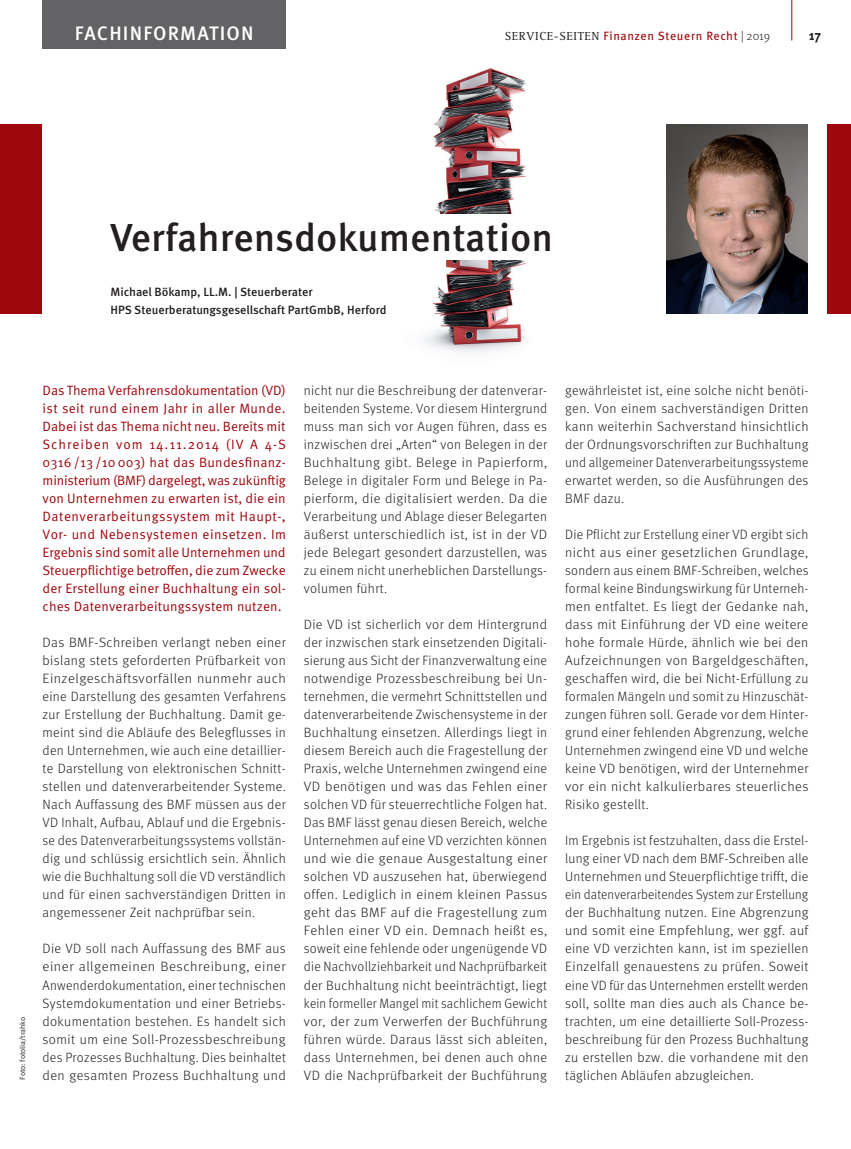
<style>
.page{position:relative;width:851px;height:1149px;background:#fff}
.page>*{position:absolute;margin:0;border:0;box-sizing:border-box;transform-origin:0 0}
.t1{font:500 39px "Meta Pro";color:#231f20}
.t2{font:500 19.5px "Meta Pro";letter-spacing:.06em;color:#fff}
.t3{font:300 13.5px/18px "Meta Pro";letter-spacing:.025em;color:#231f20;text-align:justify}
.t4{font:13.5px/18px "Meta Pro";letter-spacing:.01em;color:#9d070d;text-align:justify}
.t5{font:700 13.5px "Meta Pro";color:#231f20}
.t6{font:500 12px/18px "Meta Pro";color:#231f20}
.t7{font:12px "Meta Pro";letter-spacing:.05em;color:#9d070d}
.t8{font:7.5px "Meta Pro";color:#231f20}
.s1{font-family:"Rotis Serif";color:#231f20}
.s2{font-weight:300;color:#231f20}
</style>
<div class="page">
<div style="left:0;top:125px;width:850px;height:189px;background:#9d070d"></div>
<img style="left:666px;top:125px;width:142px;height:189px">
<div style="left:808px;top:116px;width:18px;height:207px;background:#fff"></div>
<div style="left:43px;top:116px;width:623px;height:207px;background:#fff"></div>
<img style="left:424px;top:68px;width:102px;height:285px">
<hr style="left:791px;top:0;width:1px;height:40px;background:#9d070d">
<div style="left:43px;top:215px;width:522px;height:45px;background:#fff"></div>
<div style="left:43px;top:0;width:243px;height:49px;background:#636366"></div>
<h2 class="t2" style="left:75px;top:21px;width:180px">Fach information</h2>
<p class="t7" style="left:504px;top:29px;width:267px"><span class="s1">SERVICE-SEITEN</span> Finanzen Steuern Recht <span class="s2">| 2019</span></p>
<p class="t5" style="left:808px;top:27px;width:14px">17</p>
<h1 class="t1" style="left:111px;top:212px;width:444px">Verfahrensdokumentation</h1>
<p class="t6" style="left:111px;top:283px;width:277px">Michael Bökamp, LL.M. | Steuerberater<br>HPS Steuerberatungsgesellschaft PartGmbB, Herford</p>
<p class="t8" style="left:18px;top:1079px;width:64px;rotate:-90deg">Foto: fotolia/trahko</p>
<p class="t4" style="left:43px;top:381px;width:245px">Das Thema Verfahrensdokumentation (VD) ist seit rund einem Jahr in aller Munde.<br>Dabei ist das Thema nicht neu. Bereits mit Schreiben vom 14.11.2014 (IV A 4-S 0316 /13 /10 003) hat das Bundesfinanz&shy;ministerium (BMF) dargelegt, was zukünftig von Unternehmen zu erwarten ist, die ein Datenverarbeitungssystem mit Haupt-, Vor- und Nebensystemen einsetzen. Im Ergebnis sind somit alle Unternehmen und Steuerpflichtige betroffen, die zum Zwecke der Erstellung einer Buchhaltung ein sol&shy;ches Datenverarbeitungssystem nutzen.</p>
<p class="t3" style="left:43px;top:632px;width:245px">Das BMF-Schreiben verlangt neben einer bislang stets geforderten Prüfbarkeit von Einzelgeschäftsvorfällen nunmehr auch eine Darstellung des gesamten Verfahrens zur Erstellung der Buchhaltung. Damit ge&shy;meint sind die Abläufe des Belegflusses in den Unternehmen, wie auch eine detaillier&shy;te Darstellung von elektronischen Schnitt&shy;stellen und datenverarbeitender Systeme.<br>Nach Auffassung des BMF müssen aus der VD Inhalt, Aufbau, Ablauf und die Ergebnis&shy;se des Datenverarbeitungssystems vollstän&shy;dig und schlüssig ersichtlich sein. Ähnlich wie die Buchhaltung soll die VD verständlich und für einen sachverständigen Dritten in angemessener Zeit nachprüfbar sein.</p>
<p class="t3" style="left:43px;top:938px;width:245px">Die VD soll nach Auffassung des BMF aus einer allgemeinen Beschreibung, einer Anwenderdokumentation, einer technischen Systemdokumentation und einer Betriebs&shy;dokumentation bestehen. Es handelt sich somit um eine Soll-Prozessbeschreibung des Prozesses Buchhaltung. Dies beinhaltet den gesamten Prozess Buchhaltung und</p>
<p class="t3" style="left:304px;top:380px;width:245px">nicht nur die Beschreibung der datenverar&shy;beitenden Systeme. Vor diesem Hintergrund muss man sich vor Augen führen, dass es inzwischen drei „Arten“ von Belegen in der Buchhaltung gibt. Belege in Papierform, Belege in digitaler Form und Belege in Pa&shy;pierform, die digitalisiert werden. Da die Verarbeitung und Ablage dieser Belegarten äußerst unterschiedlich ist, ist in der VD jede Belegart gesondert darzustellen, was zu einem nicht unerheblichen Darstellungs&shy;volumen führt.</p>
<p class="t3" style="left:304px;top:614px;width:245px">Die VD ist sicherlich vor dem Hintergrund der inzwischen stark einsetzenden Digitali&shy;sierung aus Sicht der Finanzverwaltung eine notwendige Prozessbeschreibung bei Un&shy;ternehmen, die vermehrt Schnittstellen und datenverarbeitende Zwischensysteme in der Buchhaltung einsetzen. Allerdings liegt in diesem Bereich auch die Fragestellung der Praxis, welche Unternehmen zwingend eine VD benötigen und was das Fehlen einer solchen VD für steuerrechtliche Folgen hat.<br>Das BMF lässt genau diesen Bereich, welche Unternehmen auf eine VD verzichten können und wie die genaue Ausgestaltung einer solchen VD auszusehen hat, überwiegend offen. Lediglich in einem kleinen Passus geht das BMF auf die Fragestellung zum Fehlen einer VD ein. Demnach heißt es, soweit eine fehlende oder ungenügende VD die Nachvollziehbarkeit und Nachprüfbarkeit der Buchhaltung nicht beeinträchtigt, liegt kein formeller Mangel mit sachlichem Gewicht vor, der zum Verwerfen der Buchführung führen würde. Daraus lässt sich ableiten, dass Unternehmen, bei denen auch ohne</p>
<p class="t3" style="left:304px;top:1064px;width:245px">VD die Nachprüfbarkeit der Buchführung</p>
<p class="t3" style="left:565px;top:380px;width:245px">gewährleistet ist, eine solche nicht benöti&shy;gen. Von einem sachverständigen Dritten kann weiterhin Sachverstand hinsichtlich der Ordnungsvorschriften zur Buchhaltung und allgemeiner Datenverarbeitungssysteme erwartet werden, so die Ausführungen des BMF dazu.</p>
<p class="t3" style="left:565px;top:524px;width:245px">Die Pflicht zur Erstellung einer VD ergibt sich nicht aus einer gesetzlichen Grundlage, sondern aus einem BMF-Schreiben, welches formal keine Bindungswirkung für Unterneh&shy;men entfaltet. Es liegt der Gedanke nah, dass mit Einführung der VD eine weitere hohe formale Hürde, ähnlich wie bei den Aufzeichnungen von Bargeldgeschäften, geschaffen wird, die bei Nicht-Erfüllung zu formalen Mängeln und somit zu Hinzuschät&shy;zungen führen soll. Gerade vor dem Hinter&shy;grund einer fehlenden Abgrenzung, welche Unternehmen zwingend eine VD und welche keine VD benötigen, wird der Unternehmer vor ein nicht kalkulierbares steuerliches Risiko gestellt.</p>
<p class="t3" style="left:565px;top:830px;width:245px">Im Ergebnis ist festzuhalten, dass die Erstel&shy;lung einer VD nach dem BMF-Schreiben alle Unternehmen und Steuerpflichtige trifft, die ein datenverarbeitendes System zur Erstellung der Buchhaltung nutzen. Eine Abgrenzung und somit eine Empfehlung, wer ggf. auf eine VD verzichten kann, ist im speziellen Einzelfall genauestens zu prüfen. Soweit eine VD für das Unternehmen erstellt werden soll, sollte man dies auch als Chance be&shy;trachten, um eine detaillierte Soll-Prozess&shy;beschreibung für den Prozess Buchhaltung zu erstellen bzw. die vorhandene mit den täglichen Abläufen abzugleichen.</p>
</div>
